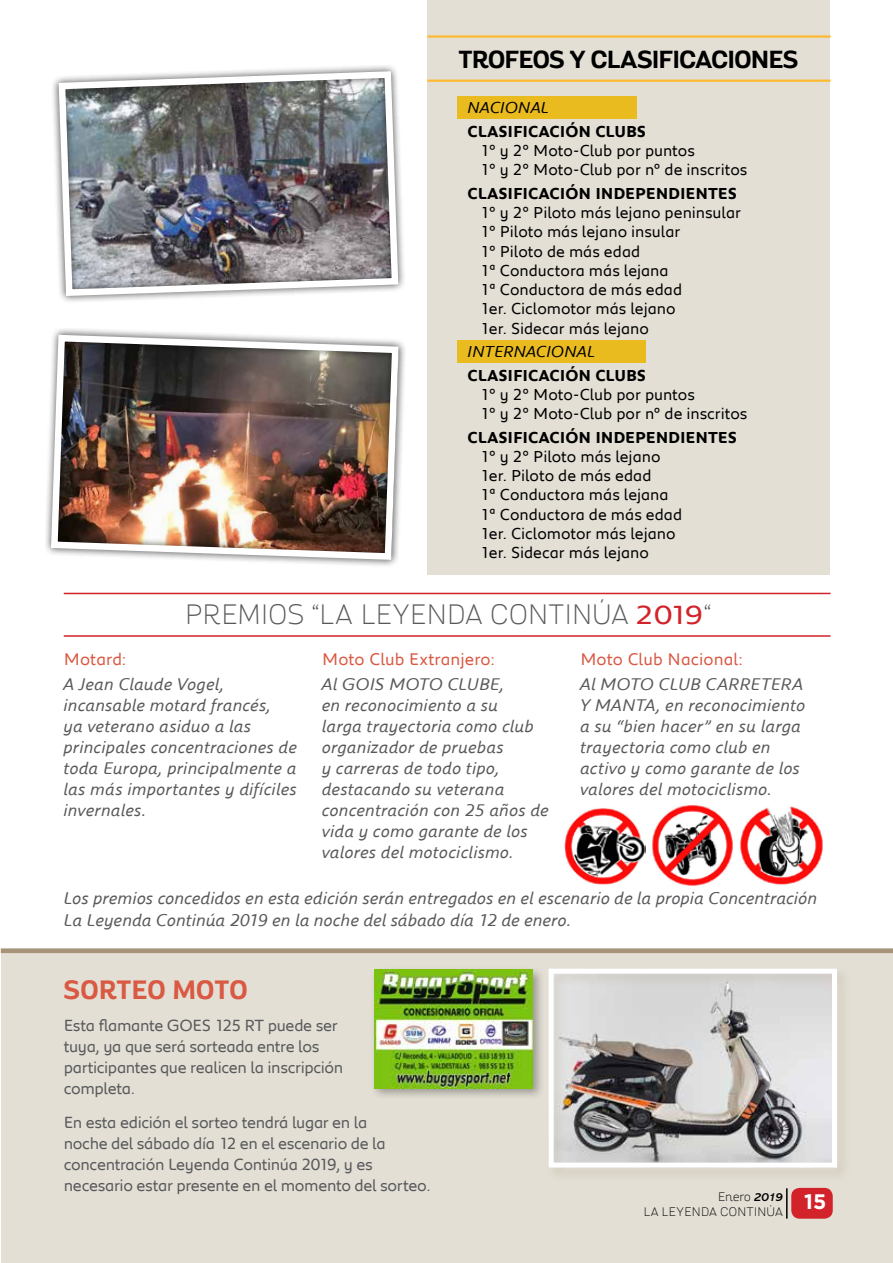
<style>
.page{position:relative;width:893px;height:1263px;background:#fff}
.page>*{position:absolute;margin:0;border:0;box-sizing:border-box;transform-origin:0 0}
.t1{font:100 27.3px "Altair";color:#58595b}
.t2{font:700 25.8px "Altair";letter-spacing:.005em;color:#d95943}
.t3{font:700 24px "Altair";letter-spacing:-.025em;color:#000}
.t4{font:700 21px "Gotham";color:#fff}
.t5{font:italic 17.55px/22.5px "Peugeot";letter-spacing:-.005em;color:#58595b}
.t6{font:italic 17.4px/21px "Peugeot";letter-spacing:.005em;color:#58595b}
.t7{font:17.4px "Peugeot";letter-spacing:.005em;color:#d95943}
.t8{font:16.65px/21px "Peugeot";letter-spacing:-.02em;color:#58595b}
.t9{font:16.35px/19.2px "Peugeot";color:#000}
.t10{font:700 16.35px "Peugeot";letter-spacing:-.005em;color:#000}
.t11{font:italic 16.35px "Peugeot";letter-spacing:-.005em;color:#000}
.t12{font:100 12px/14.9px "Altair";letter-spacing:.015em;color:#000;text-align:right}
.s1{font-family:"Peugeot Expanded";font-weight:400;font-size:27px;color:#d2232a}
.s2{font-family:"Abadi MT Std";font-weight:700;font-style:italic}
</style>
<div class="page">
<div style="left:2px;top:948px;width:891px;height:315px;background:#e3dfd5"></div>
<div style="left:791px;top:1188px;width:42px;height:31px;background:#d2232a;border-radius:9px"></div>
<hr style="left:786px;top:1188px;width:2px;height:30px;background:#000">
<div style="left:427px;top:0;width:402px;height:574px;background:#e3dfd5"></div>
<div style="left:457px;top:340px;width:188px;height:23px;background:#eabb1f"></div>
<div style="left:457px;top:96px;width:180px;height:23px;background:#eabb1f"></div>
<hr style="left:427px;top:35px;width:404px;height:3px;background:#ffba33">
<hr style="left:427px;top:80px;width:404px;height:2px;background:#ffba33">
<img style="left:652px;top:805px;width:81px;height:81px">
<img style="left:740px;top:806px;width:83px;height:79px">
<img style="left:564px;top:808px;width:81px;height:77px">
<hr style="left:64px;top:635px;width:766px;height:2px;background:#d2232a">
<hr style="left:64px;top:593px;width:766px;height:1px;background:#d2232a">
<div style="left:51px;top:64px;width:355px;height:240px;background:#000;opacity:.75"></div>
<img style="left:55px;top:68px;width:347px;height:231px">
<div style="left:43px;top:327px;width:363px;height:241px;background:#000;opacity:.75"></div>
<img style="left:48px;top:331px;width:354px;height:232px">
<div style="left:1px;top:948px;width:892px;height:5px;background:#a69379"></div>
<div style="left:546px;top:966px;width:305px;height:216px;background:#b6ab91;opacity:.39"></div>
<div style="left:549px;top:969px;width:288px;height:198px;border:5px solid #fff"></div>
<div style="left:371px;top:966px;width:174px;height:135px;background:#000;opacity:.32"></div>
<img style="left:375px;top:970px;width:158px;height:118px">
<h3 class="t3" style="left:459px;top:44px;width:341px">TROFEOS Y CLASIFICACIONES</h3>
<p class="t11" style="left:468px;top:96px;width:83px">NACIONAL</p>
<p class="t10" style="left:468px;top:120px;width:180px">CLASIFICACIÓN CLUBS</p>
<p class="t9" style="left:480px;top:140px;width:269px">1º y 2º Moto-Club por puntos<br>1º y 2º Moto-Club por nº de inscritos</p>
<p class="t10" style="left:468px;top:182px;width:271px">CLASIFICACIÓN INDEPENDIENTES</p>
<p class="t9" style="left:480px;top:202px;width:262px">1º y 2º Piloto más lejano peninsular<br>1º Piloto más lejano insular<br>1º Piloto de más edad<br>1ª Conductora más lejana<br>1ª Conductora de más edad<br>1er. Ciclomotor más lejano<br>1er. Sidecar más lejano</p>
<p class="t11" style="left:468px;top:340px;width:129px">INTERNACIONAL</p>
<p class="t10" style="left:468px;top:364px;width:180px">CLASIFICACIÓN CLUBS</p>
<p class="t9" style="left:480px;top:384px;width:269px">1º y 2º Moto-Club por puntos<br>1º y 2º Moto-Club por nº de inscritos</p>
<p class="t10" style="left:468px;top:426px;width:271px">CLASIFICACIÓN INDEPENDIENTES</p>
<p class="t9" style="left:480px;top:446px;width:203px">1º y 2º Piloto más lejano<br>1er. Piloto de más edad<br>1ª Conductora más lejana<br>1ª Conductora de más edad<br>1er. Ciclomotor más lejano<br>1er. Sidecar más lejano</p>
<h1 class="t1" style="left:185px;top:598px;width:527px">PREMIOS “LA LEYENDA CONTINÚA <span class="s1">2019</span>“</h1>
<p class="t7" style="left:64px;top:647px;width:64px">Motard:</p>
<p class="t6" style="left:64px;top:673px;width:235px">A Jean Claude Vogel, incansable motard francés,<br>ya veterano asiduo a las principales concentraciones de toda Europa, principalmente a las más importantes y difíciles invernales.</p>
<p class="t7" style="left:322px;top:647px;width:174px">Moto Club Extranjero:</p>
<p class="t6" style="left:322px;top:673px;width:229px">Al GOIS MOTO CLUBE,<br>en reconocimiento a su<br>larga trayectoria como club organizador de pruebas<br>y carreras de todo tipo, destacando su veterana concentración con 25 años de vida y como garante de los valores del motociclismo.</p>
<p class="t7" style="left:580px;top:647px;width:164px">Moto Club Nacional:</p>
<p class="t6" style="left:580px;top:673px;width:227px">Al MOTO CLUB CARRETERA<br>Y MANTA, en reconocimiento a su “bien hacer” en su larga trayectoria como club en activo y como garante de los valores del motociclismo.</p>
<p class="t5" style="left:64px;top:885px;width:755px">Los premios concedidos en esta edición serán entregados en el escenario de la propia Concentración<br>La Leyenda Continúa 2019 en la noche del sábado día 12 de enero.</p>
<h2 class="t2" style="left:64px;top:973px;width:185px">SORTEO MOTO</h2>
<p class="t8" style="left:64px;top:1014px;width:281px">Esta flamante GOES 125 RT puede ser tuya, ya que será sorteada entre los participantes que realicen la inscripción completa.</p>
<p class="t8" style="left:64px;top:1110px;width:368px">En esta edición el sorteo tendrá lugar en la<br>noche del sábado día 12 en el escenario de la concentración Leyenda Continúa 2019, y es necesario estar presente en el momento del sorteo.</p>
<p class="t12" style="left:643px;top:1189px;width:141px">Enero <span class="s2">2019<br></span>LA LEYENDA CONTINÚA</p>
<p class="t4" style="left:804px;top:1190px;width:24px">15</p>
</div>
